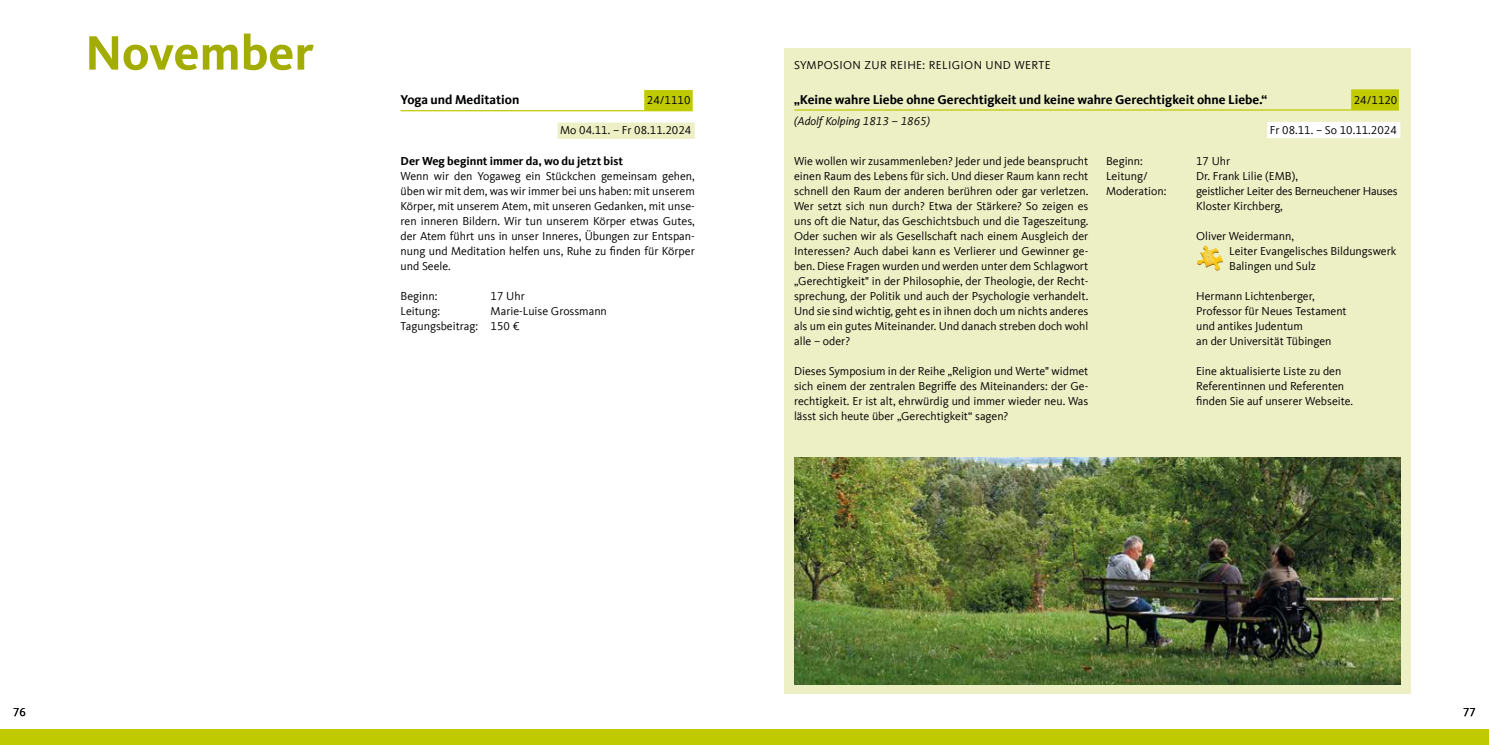
<style>
.page{position:relative;width:1489px;height:745px;background:#fff}
.page>*{position:absolute;margin:0;border:0;box-sizing:border-box;transform-origin:0 0}
.t1{font:700 50px "Kievit Offc";color:#a3ad01}
.t2{font:700 13.12px "Kievit Offc";color:#000}
.t3{font:11.88px/15px "Kievit Offc";color:#000}
.t4{font:11.88px/15px "Kievit Offc";letter-spacing:-.02em;color:#000}
.t5{font:700 11.88px "Kievit Offc";color:#000}
.t6{font:11.88px "Kievit Offc";letter-spacing:.03em;color:#000}
.t7{font:italic 11.88px "Kievit Offc";color:#000}
</style>
<div class="page">
<div style="left:0;top:728px;width:1488px;height:16px;background:#c0ca00"></div>
<hr style="left:400px;top:110px;width:244px;height:1px;background:#c0ca00">
<div style="left:644px;top:90px;width:48px;height:21px;background:#c0ca00"></div>
<div style="left:557px;top:122px;width:137px;height:17px;background:#edefc5"></div>
<div style="left:784px;top:48px;width:626px;height:645px;background:#edefc5"></div>
<hr style="left:794px;top:109px;width:556px;height:1px;background:#c0ca00">
<div style="left:1350px;top:89px;width:48px;height:21px;background:#c0ca00"></div>
<div style="left:1266px;top:122px;width:134px;height:16px;background:#fff"></div>
<img style="left:794px;top:457px;width:606px;height:227px">
<img style="left:1197px;top:245px;width:25px;height:25px">
<h1 class="t1" style="left:85px;top:24px;width:230px">November</h1>
<p class="t2" style="left:400px;top:92px;width:120px">Yoga und Meditation</p>
<p class="t3" style="left:647px;top:93px;width:45px">24/1110</p>
<p class="t3" style="left:560px;top:123px;width:133px">Mo 04.11. – Fr 08.11.2024</p>
<p class="t5" style="left:400px;top:153px;width:224px">Der Weg beginnt immer da, wo du jetzt bist</p>
<p class="t3" style="left:400px;top:168px;width:296px;text-align:justify">Wenn wir den Yogaweg ein Stückchen gemeinsam gehen, üben wir mit dem, was wir immer bei uns haben: mit unserem Körper, mit unserem Atem, mit unseren Gedanken, mit unse&shy;ren inneren Bildern. Wir tun unserem Körper etwas Gutes, der Atem führt uns in unser Inneres, Übungen zur Entspan&shy;nung und Meditation helfen uns, Ruhe zu finden für Körper und Seele.</p>
<p class="t3" style="left:400px;top:288px;width:38px">Beginn:</p>
<p class="t3" style="left:490px;top:288px;width:36px">17 Uhr</p>
<p class="t3" style="left:400px;top:303px;width:41px">Leitung:</p>
<p class="t3" style="left:400px;top:303px;width:208px;text-indent:90px">Marie-Luise Grossmann<br>Tagungsbeitrag: 150 €</p>
<p class="t6" style="left:794px;top:59px;width:258px">SYMPOSION ZUR REIHE: RELIGION UND WERTE</p>
<p class="t2" style="left:794px;top:92px;width:474px">„Keine wahre Liebe ohne Gerechtigkeit und keine wahre Gerechtigkeit ohne Liebe.“</p>
<p class="t3" style="left:1353px;top:92px;width:45px">24/1120</p>
<p class="t7" style="left:794px;top:114px;width:138px">(Adolf Kolping 1813 – 1865)</p>
<p class="t3" style="left:1269px;top:122px;width:128px">Fr 08.11. – So 10.11.2024</p>
<p class="t3" style="left:794px;top:154px;width:296px;text-align:justify">Wie wollen wir zusammenleben? Jeder und jede beansprucht einen Raum des Lebens für sich. Und dieser Raum kann recht schnell den Raum der anderen berühren oder gar verletzen.<br>Wer setzt sich nun durch? Etwa der Stärkere? So zeigen es uns oft die Natur, das Geschichtsbuch und die Tageszeitung.<br>Oder suchen wir als Gesellschaft nach einem Ausgleich der Interessen? Auch dabei kann es Verlierer und Gewinner ge&shy;ben. Diese Fragen wurden und werden unter dem Schlagwort „Gerechtigkeit" in der Philosophie, der Theologie, der Recht&shy;sprechung, der Politik und auch der Psychologie verhandelt.<br>Und sie sind wichtig, geht es in ihnen doch um nichts anderes als um ein gutes Miteinander. Und danach streben doch wohl alle – oder?</p>
<p class="t3" style="left:794px;top:364px;width:296px;text-align:justify">Dieses Symposium in der Reihe „Religion und Werte" widmet sich einem der zentralen Begriffe des Miteinanders: der Ge&shy;rechtigkeit. Er ist alt, ehrwürdig und immer wieder neu. Was lässt sich heute über „Gerechtigkeit“ sagen?</p>
<p class="t3" style="left:1106px;top:154px;width:38px">Beginn:</p>
<p class="t3" style="left:1196px;top:154px;width:36px">17 Uhr</p>
<p class="t3" style="left:1106px;top:169px;width:43px">Leitung/</p>
<p class="t3" style="left:1196px;top:169px;width:103px">Dr. Frank Lilie (EMB),</p>
<p class="t3" style="left:1106px;top:184px;width:62px">Moderation:</p>
<p class="t4" style="left:1196px;top:184px;width:203px">geistlicher Leiter des Berneuchener Hauses<br>Kloster Kirchberg,</p>
<p class="t3" style="left:1229px;top:229px;width:169px;text-indent:-33px">Oliver Weidermann,<br>Leiter Evangelisches Bildungswerk<br>Balingen und Sulz</p>
<p class="t3" style="left:1196px;top:289px;width:152px">Hermann Lichtenberger,<br>Professor für Neues Testament und antikes Judentum<br>an der Universität Tübingen</p>
<p class="t3" style="left:1196px;top:364px;width:158px">Eine aktualisierte Liste zu den<br>Referentinnen und Referenten finden Sie auf unserer Webseite.</p>
<p class="t3" style="left:13px;top:704px;width:14px">76</p>
<p class="t3" style="left:1462px;top:704px;width:14px">77</p>
</div>
